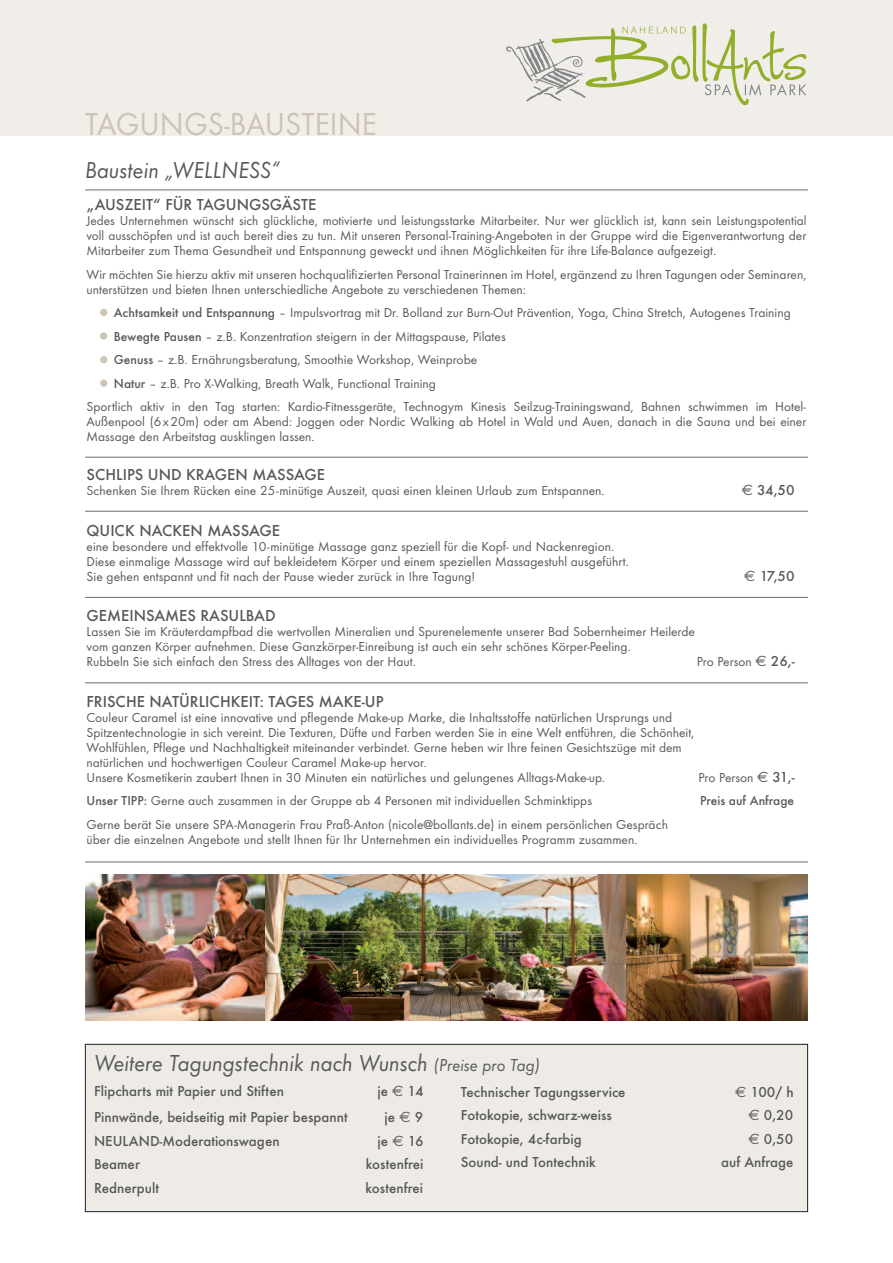
<style>
.page{position:relative;width:893px;height:1263px;background:#fff}
.page>*{position:absolute;margin:0;border:0;box-sizing:border-box;transform-origin:0 0}
.t1{font:33px "Futura T";color:#cec3b5;scale:.95 1}
.t2{font:italic 24px "Futura T";color:#57585a;scale:.95 1}
.t3{font:500 16.5px "Futura T";color:#57585a}
.t4{font:500 15px "Futura T";color:#57585a}
.t5{font:13.5px/15px "Futura T";color:#57585a}
.t6{font:500 13.5px "Futura T";color:#57585a}
.s1{font-weight:500}
.s2{font-family:"Euro Sans";font-weight:400}
.s3{font-family:"Euro Sans";font-size:15px}
.s4{font-weight:500;font-size:15px}
.s5{font-size:18px}
</style>
<div class="page">
<div style="left:86px;top:1044px;width:721px;height:167px;background:#eeebe6"></div>
<div style="left:85px;top:1044px;width:723px;height:168px;border:1px solid #231f20"></div>
<hr style="left:85px;top:597px;width:723px;height:1px;background:#6c6d70">
<hr style="left:85px;top:682px;width:723px;height:1px;background:#6c6d70">
<hr style="left:85px;top:861px;width:723px;height:1px;background:#6c6d70">
<hr style="left:85px;top:189px;width:723px;height:1px;background:#6c6d70">
<hr style="left:85px;top:511px;width:723px;height:1px;background:#6c6d70">
<img style="left:85px;top:875px;width:181px;height:145px">
<img style="left:625px;top:875px;width:183px;height:145px">
<img style="left:266px;top:875px;width:359px;height:145px">
<div style="left:0;top:0;width:893px;height:136px;background:#f1eeea"></div>
<svg style="left:506px;top:23px;width:300px;height:83px"></svg>
<div style="left:100px;top:309px;width:7px;height:7px;background:#cec3b5;border-radius:50%"></div>
<div style="left:100px;top:332px;width:7px;height:8px;background:#cec3b5;border-radius:50%"></div>
<div style="left:100px;top:356px;width:7px;height:7px;background:#cec3b5;border-radius:50%"></div>
<div style="left:100px;top:380px;width:7px;height:7px;background:#cec3b5;border-radius:50%"></div>
<hr style="left:85px;top:457px;width:723px;height:1px;background:#6c6d70">
<h1 class="t1" style="left:85px;top:104px;width:309px">TAGUNGS-BAUSTEINE</h1>
<h2 class="t2" style="left:85px;top:155px;width:207px">Baustein „WELLNESS“</h2>
<p class="t3" style="left:87px;top:195px;width:231px">„AUSZEIT“ FÜR TAGUNGSGÄSTE</p>
<p class="t5" style="left:87px;top:213px;width:721px;text-align:justify">Jedes Unternehmen wünscht sich glückliche, motivierte und leistungsstarke Mitarbeiter. Nur wer glücklich ist, kann sein Leistungspotential voll ausschöpfen und ist auch bereit dies zu tun. Mit unseren Personal-Training-Angeboten in der Gruppe wird die Eigenverantwortung der Mitarbeiter zum Thema Gesundheit und Entspannung geweckt und ihnen Möglichkeiten für ihre Life-Balance aufgezeigt.</p>
<p class="t5" style="left:87px;top:267px;width:721px">Wir möchten Sie hierzu aktiv mit unseren hochqualifizierten Personal Trainerinnen im Hotel, ergänzend zu Ihren Tagungen oder Seminaren, unterstützen und bieten Ihnen unterschiedliche Angebote zu verschiedenen Themen:</p>
<p class="t5" style="left:114px;top:305px;width:678px"><span class="s1">Achtsamkeit und Entspannung</span> – Impulsvortrag mit Dr. Bolland zur Burn-Out Prävention, Yoga, China Stretch, Autogenes Training</p>
<p class="t5" style="left:114px;top:329px;width:393px"><span class="s1">Bewegte Pausen</span> – z.B. Konzentration steigern in der Mittagspause, Pilates</p>
<p class="t5" style="left:114px;top:352px;width:365px"><span class="s1">Genuss</span> – z.B. Ernährungsberatung, Smoothie Workshop, Weinprobe</p>
<p class="t5" style="left:114px;top:376px;width:324px"><span class="s1">Natur</span> – z.B. Pro X-Walking, Breath Walk, Functional Training</p>
<p class="t5" style="left:87px;top:399px;width:721px">Sportlich aktiv in den Tag starten: Kardio-Fitnessgeräte, Technogym Kinesis Seilzug-Trainingswand, Bahnen schwimmen im Hotel-</p>
<p class="t5" style="left:87px;top:414px;width:721px">Außenpool (6x20m) oder am Abend: Joggen oder Nordic Walking ab Hotel in Wald und Auen, danach in die Sauna und bei einer<br>Massage den Arbeitstag ausklingen lassen.</p>
<p class="t3" style="left:87px;top:465px;width:240px">SCHLIPS UND KRAGEN MASSAGE</p>
<p class="t5" style="left:87px;top:483px;width:520px">Schenken Sie Ihrem Rücken eine 25-minütige Auszeit, quasi einen kleinen Urlaub zum Entspannen.</p>
<p class="t4" style="left:742px;top:481px;width:54px"><span class="s2">€</span> 34,50</p>
<p class="t3" style="left:87px;top:520px;width:195px">QUICK NACKEN MASSAGE</p>
<p class="t5" style="left:87px;top:539px;width:544px">eine besondere und effektvolle 10-minütige Massage ganz speziell für die Kopf- und Nackenregion.<br>Diese einmalige Massage wird auf bekleidetem Körper und einem speziellen Massagestuhl ausgeführt.<br>Sie gehen entspannt und fit nach der Pause wieder zurück in Ihre Tagung!</p>
<p class="t4" style="left:744px;top:567px;width:52px"><span class="s2">€</span> 17,50</p>
<p class="t3" style="left:87px;top:606px;width:191px">GEMEINSAMES RASULBAD</p>
<p class="t5" style="left:87px;top:624px;width:610px">Lassen Sie im Kräuterdampfbad die wertvollen Mineralien und Spurenelemente unserer Bad Sobernheimer Heilerde vom ganzen Körper aufnehmen. Diese Ganzkörper-Einreibung ist auch ein sehr schönes Körper-Peeling.<br>Rubbeln Sie sich einfach den Stress des Alltages von der Haut.</p>
<p class="t5" style="left:697px;top:654px;width:99px">Pro Person <span class="s3">€</span> <span class="s4">26,-</span></p>
<p class="t3" style="left:87px;top:691px;width:298px">FRISCHE NATÜRLICHKEIT: TAGES MAKE-UP</p>
<p class="t5" style="left:87px;top:710px;width:609px">Couleur Caramel ist eine innovative und pflegende Make-up Marke, die Inhaltsstoffe natürlichen Ursprungs und Spitzentechnologie in sich vereint. Die Texturen, Düfte und Farben werden Sie in eine Welt entführen, die Schönheit, Wohlfühlen, Pflege und Nachhaltigkeit miteinander verbindet. Gerne heben wir Ihre feinen Gesichtszüge mit dem natürlichen und hochwertigen Couleur Caramel Make-up hervor.<br>Unsere Kosmetikerin zaubert Ihnen in 30 Minuten ein natürliches und gelungenes Alltags-Make-up.</p>
<p class="t5" style="left:698px;top:770px;width:98px">Pro Person <span class="s3">€</span> <span class="s4">31,-</span></p>
<p class="t5" style="left:87px;top:793px;width:507px"><span class="s1">Unser TIPP:</span> Gerne auch zusammen in der Gruppe ab 4 Personen mit individuellen Schminktipps</p>
<p class="t6" style="left:700px;top:793px;width:96px">Preis auf Anfrage</p>
<p class="t5" style="left:87px;top:817px;width:583px">Gerne berät Sie unsere SPA-Managerin Frau Praß-Anton (nicole@bollants.de) in einem persönlichen Gespräch über die einzelnen Angebote und stellt Ihnen für Ihr Unternehmen ein individuelles Programm zusammen.</p>
<h2 class="t2" style="left:94px;top:1049px;width:471px">Weitere Tagungstechnik nach Wunsch <span class="s5">(Preise pro Tag)</span></h2>
<p class="t4" style="left:94px;top:1082px;width:191px">Flipcharts mit Papier und Stiften</p>
<p class="t4" style="left:377px;top:1082px;width:48px">je <span class="s2">€</span> 14</p>
<p class="t4" style="left:94px;top:1108px;width:255px">Pinnwände, beidseitig mit Papier bespannt</p>
<p class="t4" style="left:385px;top:1108px;width:40px">je<span class="s2">€</span>9</p>
<p class="t4" style="left:94px;top:1132px;width:187px">NEULAND-Moderationswagen</p>
<p class="t4" style="left:378px;top:1132px;width:47px">je <span class="s2">€</span> 16</p>
<p class="t4" style="left:94px;top:1155px;width:47px">Beamer</p>
<p class="t4" style="left:366px;top:1155px;width:59px">kostenfrei</p>
<p class="t4" style="left:94px;top:1179px;width:66px">Rednerpult</p>
<p class="t4" style="left:365px;top:1179px;width:59px">kostenfrei</p>
<p class="t4" style="left:461px;top:1082px;width:166px">Technischer Tagungsservice</p>
<p class="t4" style="left:735px;top:1082px;width:60px"><span class="s2">€</span> 100/ h</p>
<p class="t4" style="left:461px;top:1106px;width:153px">Fotokopie, schwarz-weiss</p>
<p class="t4" style="left:749px;top:1106px;width:46px"><span class="s2">€</span> 0,20</p>
<p class="t4" style="left:461px;top:1130px;width:123px">Fotokopie, 4c-farbig</p>
<p class="t4" style="left:749px;top:1130px;width:46px"><span class="s2">€</span> 0,50</p>
<p class="t4" style="left:461px;top:1153px;width:136px">Sound- und Tontechnik</p>
<p class="t4" style="left:721px;top:1153px;width:74px">auf Anfrage</p>
</div>
